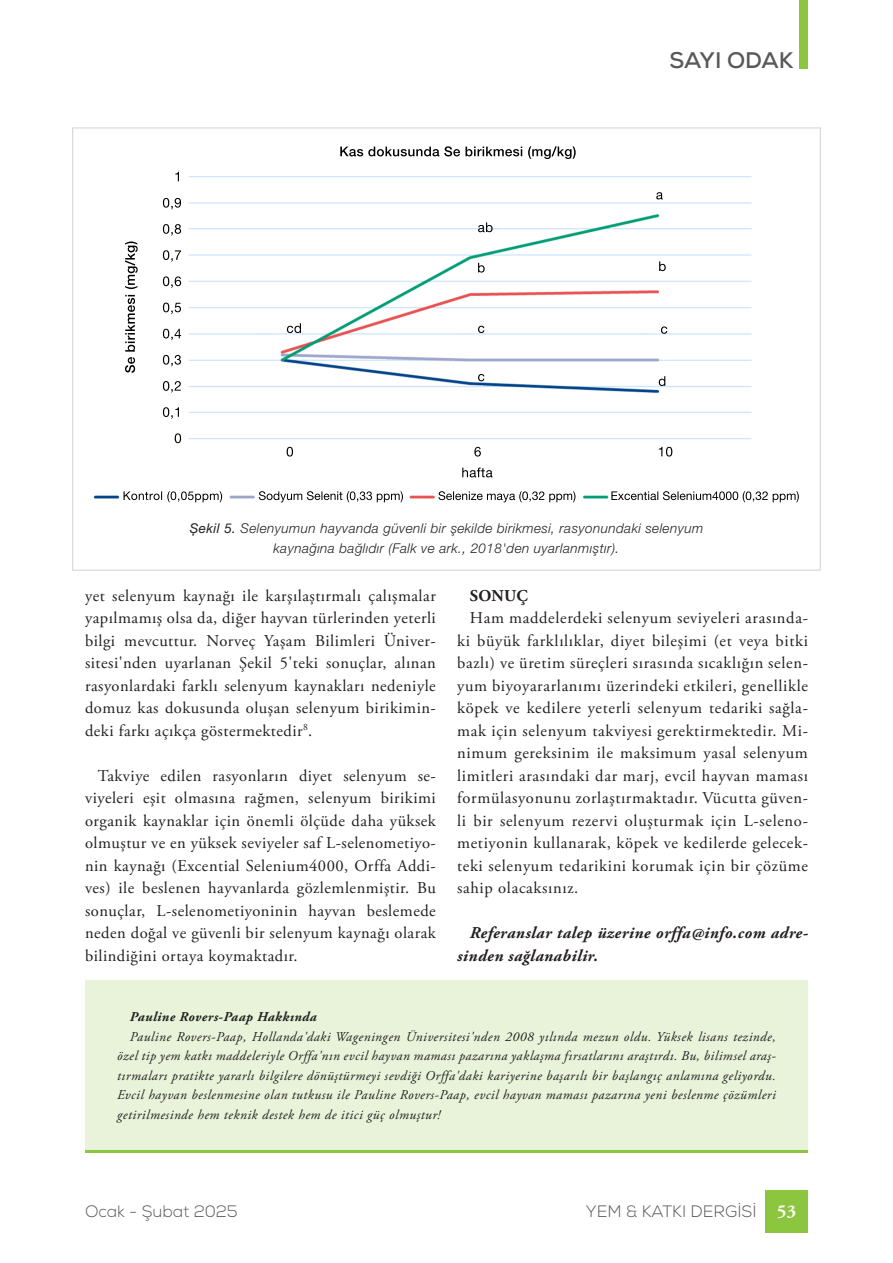
<style>
.page{position:relative;width:893px;height:1263px;background:#fff}
.page>*{position:absolute;margin:0;border:0;box-sizing:border-box;transform-origin:0 0}
.t1{font:700 22.5px "Nexa";letter-spacing:-.005em;color:#57585a}
.sonraki_paragraflar{font:16.5px/22.5px "Adobe Garamond Pro";letter-spacing:.03em;color:#231f20;text-align:justify}
.sonraki_paragraflar-2{font:italic 700 16.5px/22.5px "Adobe Garamond Pro";letter-spacing:.03em;color:#231f20}
.t2{font:300 16.5px "Nexa";color:#57585a}
.ara_başlık{font:700 16.5px "Adobe Garamond Pro";letter-spacing:.01em;color:#231f20}
.sonraki_paragraflar-3{font:italic 13.5px/19.5px "Adobe Garamond Pro";letter-spacing:.04em;color:#231f20;text-align:justify}
.grafik_yazıları{font:italic 300 13.5px/19.5px "Helvetica Neue LT Pro";letter-spacing:.03em;color:#231f20;text-align:center}
.sonraki_paragraflar-4{font:italic 700 13.5px "Adobe Garamond Pro";letter-spacing:.04em;color:#231f20}
.s1{font-weight:400}
.s2{font-family:"Adobe Garamond Pro";font-weight:700;font-size:18px;color:#fff}
</style>
<div class="page">
<div style="left:799px;top:0;width:9px;height:69px;background:#8bc63e"></div>
<div style="left:765px;top:1191px;width:43px;height:42px;background:#8bc63e"></div>
<img style="left:93px;top:146px;width:706px;height:357px">
<div style="left:85px;top:980px;width:723px;height:170px;background:#e8f3d9"></div>
<hr style="left:85px;top:1150px;width:723px;height:2px;background:#8bc63e">
<h1 class="t1" style="left:669px;top:46px;width:125px">SAYI ODAK</h1>
<p class="grafik_yazıları" style="left:190px;top:519px;width:515px"><span class="s1">Şekil 5.</span> Selenyumun hayvanda güvenli bir şekilde birikmesi, rasyonundaki selenyum kaynağına bağlıdır (Falk ve ark., 2018'den uyarlanmıştır).</p>
<p class="sonraki_paragraflar" style="left:85px;top:585px;width:352px">yet selenyum kaynağı ile karşılaştırmalı çalışmalar yapılmamış olsa da, diğer hayvan türlerinden yeterli bilgi mevcuttur. Norveç Yaşam Bilimleri Üniver&shy;sitesi'nden uyarlanan Şekil 5'teki sonuçlar, alınan rasyonlardaki farklı selenyum kaynakları nedeniyle domuz kas dokusunda oluşan selenyum birikimin&shy;deki farkı açıkça göstermektedir<sup>8</sup>.</p>
<p class="sonraki_paragraflar" style="left:85px;top:765px;width:352px;text-indent:13px">Takviye edilen rasyonların diyet selenyum se&shy;viyeleri eşit olmasına rağmen, selenyum birikimi organik kaynaklar için önemli ölçüde daha yüksek olmuştur ve en yüksek seviyeler saf L-selenometiyo&shy;nin kaynağı (Excential Selenium4000, Orffa Addi&shy;ves) ile beslenen hayvanlarda gözlemlenmiştir. Bu sonuçlar, L-selenometiyoninin hayvan beslemede neden doğal ve güvenli bir selenyum kaynağı olarak bilindiğini ortaya koymaktadır.</p>
<p class="ara_başlık" style="left:470px;top:586px;width:59px">SONUÇ</p>
<p class="sonraki_paragraflar" style="left:457px;top:607px;width:352px;text-indent:13px">Ham maddelerdeki selenyum seviyeleri arasında&shy;ki büyük farklılıklar, diyet bileşimi (et veya bitki bazlı) ve üretim süreçleri sırasında sıcaklığın selen&shy;yum biyoyararlanımı üzerindeki etkileri, genellikle köpek ve kedilere yeterli selenyum tedariki sağla&shy;mak için selenyum takviyesi gerektirmektedir. Mi&shy;nimum gereksinim ile maksimum yasal selenyum limitleri arasındaki dar marj, evcil hayvan maması formülasyonunu zorlaştırmaktadır. Vücutta güven&shy;li bir selenyum rezervi oluşturmak için L-seleno&shy;metiyonin kullanarak, köpek ve kedilerde gelecek&shy;teki selenyum tedarikini korumak için bir çözüme sahip olacaksınız.</p>
<p class="sonraki_paragraflar-2" style="left:457px;top:922px;width:352px;text-indent:13px">Referanslar talep üzerine orffa@info.com adre&shy;sinden sağlanabilir.</p>
<p class="sonraki_paragraflar-4" style="left:130px;top:1009px;width:188px">Pauline Rovers-Paap Hakkında</p>
<p class="sonraki_paragraflar-3" style="left:117px;top:1027px;width:660px;text-indent:13px">Pauline Rovers-Paap, Hollanda'daki Wageningen Üniversitesi'nden 2008 yılında mezun oldu. Yüksek lisans tezinde, özel tip yem katkı maddeleriyle Orffa'nın evcil hayvan maması pazarına yaklaşma fırsatlarını araştırdı. Bu, bilimsel araş&shy;tırmaları pratikte yararlı bilgilere dönüştürmeyi sevdiği Orffa'daki kariyerine başarılı bir başlangıç anlamına geliyordu.<br>Evcil hayvan beslenmesine olan tutkusu ile Pauline Rovers-Paap, evcil hayvan maması pazarına yeni beslenme çözümleri getirilmesinde hem teknik destek hem de itici güç olmuştur!</p>
<p class="t2" style="left:85px;top:1201px;width:154px">Ocak - Şubat 2025</p>
<p class="t2" style="left:586px;top:1201px;width:212px">YEM &amp; KATKI DERGİSİ <span class="s2">53</span></p>
</div>
